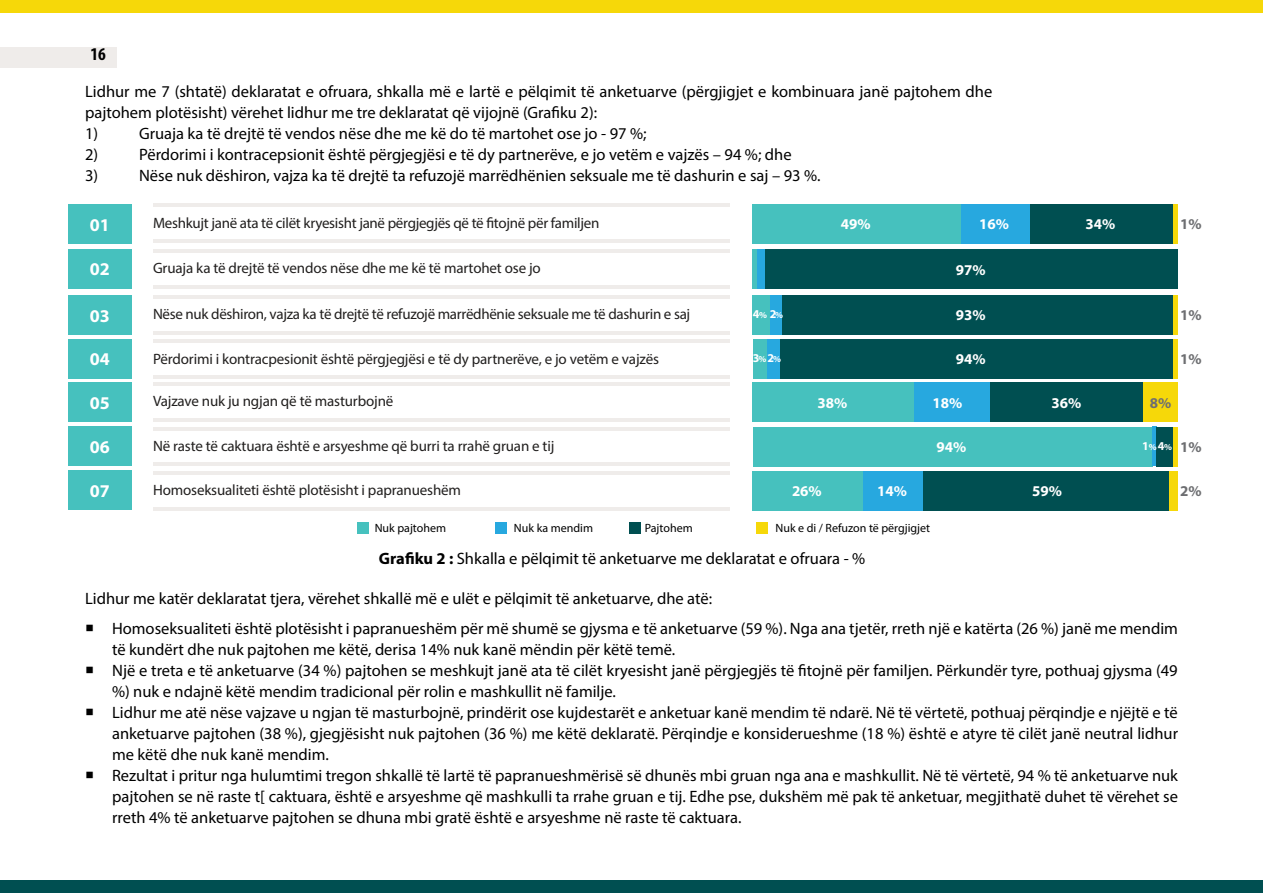
<style>
.page{position:relative;width:1263px;height:893px;background:#fff}
.page>*{position:absolute;margin:0;border:0;box-sizing:border-box;transform-origin:0 0}
.t1{font:700 18px "Myriad Pro";color:#fff}
.t2{font:700 condensed 18px "Myriad Pro";color:#000}
.t3{font:16.5px/21px "Myriad Pro";color:#000}
.t4{font:15px "Myriad Pro";letter-spacing:-.01em;color:#211f1e}
.t5{font:700 15px "Myriad Pro";color:#fff}
.t6{font:700 15px "Myriad Pro";color:#6d6e71}
.t7{font:12px "Myriad Pro";color:#000}
.t8{font:700 12px "Myriad Pro";color:#fff}
.s1{font-size:9px}
.s2{font-weight:700}
</style>
<div class="page">
<div style="left:68px;top:204px;width:64px;height:39px;background:#46c1be"></div>
<hr style="left:153px;top:240px;width:576px;height:3px;background:#efecea">
<hr style="left:153px;top:204px;width:576px;height:3px;background:#efecea">
<div style="left:68px;top:383px;width:64px;height:39px;background:#46c1be"></div>
<hr style="left:153px;top:419px;width:576px;height:3px;background:#efecea">
<hr style="left:153px;top:383px;width:576px;height:3px;background:#efecea">
<div style="left:68px;top:295px;width:64px;height:39px;background:#46c1be"></div>
<hr style="left:153px;top:331px;width:576px;height:3px;background:#efecea">
<hr style="left:153px;top:295px;width:576px;height:3px;background:#efecea">
<div style="left:68px;top:250px;width:64px;height:39px;background:#46c1be"></div>
<hr style="left:153px;top:285px;width:576px;height:4px;background:#efecea">
<hr style="left:153px;top:250px;width:576px;height:3px;background:#efecea">
<div style="left:68px;top:427px;width:64px;height:39px;background:#46c1be"></div>
<hr style="left:153px;top:463px;width:576px;height:3px;background:#efecea">
<hr style="left:153px;top:427px;width:576px;height:3px;background:#efecea">
<div style="left:68px;top:471px;width:64px;height:39px;background:#46c1be"></div>
<hr style="left:153px;top:507px;width:576px;height:3px;background:#efecea">
<hr style="left:153px;top:471px;width:576px;height:3px;background:#efecea">
<div style="left:68px;top:339px;width:64px;height:39px;background:#46c1be"></div>
<hr style="left:153px;top:375px;width:576px;height:3px;background:#efecea">
<hr style="left:153px;top:339px;width:576px;height:4px;background:#efecea">
<div style="left:753px;top:204px;width:208px;height:39px;background:#46c1be"></div>
<div style="left:753px;top:383px;width:161px;height:39px;background:#46c1be"></div>
<div style="left:753px;top:295px;width:17px;height:39px;background:#46c1be"></div>
<div style="left:753px;top:250px;width:7px;height:39px;background:#46c1be"></div>
<div style="left:753px;top:427px;width:399px;height:39px;background:#46c1be"></div>
<div style="left:753px;top:471px;width:110px;height:39px;background:#46c1be"></div>
<div style="left:753px;top:339px;width:14px;height:39px;background:#46c1be"></div>
<div style="left:1029px;top:204px;width:145px;height:39px;background:#004f51"></div>
<div style="left:961px;top:204px;width:68px;height:39px;background:#27a8df"></div>
<div style="left:914px;top:383px;width:77px;height:39px;background:#27a8df"></div>
<div style="left:863px;top:471px;width:60px;height:39px;background:#27a8df"></div>
<div style="left:1152px;top:427px;width:5px;height:39px;background:#27a8df"></div>
<div style="left:757px;top:250px;width:8px;height:39px;background:#27a8df"></div>
<div style="left:770px;top:295px;width:12px;height:39px;background:#27a8df"></div>
<div style="left:767px;top:339px;width:13px;height:39px;background:#27a8df"></div>
<hr style="left:1174px;top:204px;width:4px;height:39px;background:#f6d809">
<div style="left:765px;top:250px;width:413px;height:39px;background:#004f51"></div>
<div style="left:782px;top:295px;width:392px;height:39px;background:#004f51"></div>
<div style="left:780px;top:339px;width:394px;height:39px;background:#004f51"></div>
<div style="left:991px;top:383px;width:153px;height:39px;background:#004f51"></div>
<div style="left:1157px;top:427px;width:17px;height:39px;background:#004f51"></div>
<div style="left:923px;top:471px;width:251px;height:39px;background:#004f51"></div>
<hr style="left:1174px;top:295px;width:4px;height:39px;background:#f6d809">
<hr style="left:1174px;top:339px;width:4px;height:39px;background:#f6d809">
<hr style="left:1174px;top:427px;width:4px;height:39px;background:#f6d809">
<div style="left:1169px;top:471px;width:9px;height:39px;background:#f6d809"></div>
<div style="left:1144px;top:383px;width:34px;height:39px;background:#f6d809"></div>
<div style="left:0;top:880px;width:1263px;height:13px;background:#004f51"></div>
<div style="left:0;top:0;width:1263px;height:13px;background:#f6d809"></div>
<div style="left:357px;top:522px;width:12px;height:12px;background:#46c1be"></div>
<div style="left:495px;top:522px;width:11px;height:12px;background:#27a8df"></div>
<div style="left:630px;top:522px;width:11px;height:12px;background:#004f51"></div>
<div style="left:756px;top:522px;width:12px;height:12px;background:#f6d809"></div>
<div style="left:0;top:47px;width:117px;height:20px;background:#efecea"></div>
<p class="t2" style="left:91px;top:43px;width:17px">16</p>
<p class="t3" style="left:85px;top:81px;width:909px">Lidhur me 7 (shtatë) deklaratat e ofruara, shkalla më e lartë e pëlqimit të anketuarve (përgjigjet e kombinuara janë pajtohem dhe pajtohem plotësisht) vërehet lidhur me tre deklaratat që vijojnë (Grafiku 2):<br>1)</p>
<p class="t3" style="left:139px;top:123px;width:509px">Gruaja ka të drejtë të vendos nëse dhe me kë do të martohet ose jo - 97 %;</p>
<p class="t3" style="left:85px;top:144px;width:15px">2)</p>
<p class="t3" style="left:139px;top:144px;width:654px">Përdorimi i kontracepsionit është përgjegjësi e të dy partnerëve, e jo vetëm e vajzës – 94 %; dhe</p>
<p class="t3" style="left:85px;top:165px;width:15px">3)</p>
<p class="t3" style="left:139px;top:165px;width:683px">Nëse nuk dëshiron, vajza ka të drejtë ta refuzojë marrëdhënien seksuale me të dashurin e saj – 93 %.</p>
<p class="t1" style="left:90px;top:213px;width:21px">01</p>
<p class="t4" style="left:153px;top:214px;width:448px">Meshkujt janë ata të cilët kryesisht janë përgjegjës që të fitojnë për familjen</p>
<p class="t1" style="left:90px;top:257px;width:21px">02</p>
<p class="t4" style="left:153px;top:259px;width:389px">Gruaja ka të drejtë të vendos nëse dhe me kë të martohet ose jo</p>
<p class="t1" style="left:90px;top:304px;width:21px">03</p>
<p class="t4" style="left:153px;top:305px;width:539px">Nëse nuk dëshiron, vajza ka të drejtë të refuzojë marrëdhënie seksuale me të dashurin e saj</p>
<p class="t1" style="left:90px;top:347px;width:21px">04</p>
<p class="t4" style="left:153px;top:349px;width:507px">Përdorimi i kontracpesionit është përgjegjësi e të dy partnerëve, e jo vetëm e vajzës</p>
<p class="t8" style="left:753px;top:306px;width:32px">4<span class="s1">%</span> 2<span class="s1">%</span></p>
<p class="t8" style="left:753px;top:350px;width:30px">3<span class="s1">%</span> 2<span class="s1">%</span></p>
<p class="t5" style="left:841px;top:214px;width:31px">49%</p>
<p class="t1" style="left:90px;top:391px;width:21px">05</p>
<p class="t4" style="left:153px;top:392px;width:242px">Vajzave nuk ju ngjan që të masturbojnë</p>
<p class="t5" style="left:817px;top:393px;width:31px">38%</p>
<p class="t5" style="left:979px;top:214px;width:31px">16%</p>
<p class="t5" style="left:956px;top:260px;width:31px">97%</p>
<p class="t5" style="left:956px;top:305px;width:31px">93%</p>
<p class="t5" style="left:956px;top:349px;width:31px">94%</p>
<p class="t5" style="left:932px;top:393px;width:31px">18%</p>
<p class="t5" style="left:1085px;top:214px;width:31px">34%</p>
<p class="t5" style="left:1051px;top:393px;width:31px">36%</p>
<p class="t1" style="left:90px;top:435px;width:21px">06</p>
<p class="t4" style="left:153px;top:437px;width:403px">Në raste të caktuara është e arsyeshme që burri ta rrahë gruan e tij</p>
<p class="t1" style="left:90px;top:479px;width:21px">07</p>
<p class="t4" style="left:153px;top:481px;width:309px">Homoseksualiteti është plotësisht i papranueshëm</p>
<p class="t5" style="left:936px;top:437px;width:31px">94%</p>
<p class="t5" style="left:792px;top:481px;width:31px">26%</p>
<p class="t5" style="left:877px;top:481px;width:31px">14%</p>
<p class="t5" style="left:1032px;top:481px;width:31px">59%</p>
<p class="t7" style="left:375px;top:521px;width:73px">Nuk pajtohem</p>
<p class="t7" style="left:514px;top:521px;width:81px">Nuk ka mendim</p>
<p class="t7" style="left:645px;top:521px;width:49px">Pajtohem</p>
<p class="t7" style="left:775px;top:521px;width:156px">Nuk e di / Refuzon të përgjigjet</p>
<p class="t3" style="left:379px;top:548px;width:488px"><span class="s2">Grafiku 2 :</span> Shkalla e pëlqimit të anketuarve me deklaratat e ofruara - %</p>
<p class="t6" style="left:1180px;top:214px;width:23px">1%</p>
<p class="t6" style="left:1180px;top:306px;width:23px">1%</p>
<p class="t6" style="left:1180px;top:349px;width:23px">1%</p>
<p class="t6" style="left:1150px;top:393px;width:23px">8%</p>
<p class="t8" style="left:1142px;top:438px;width:31px">1<span class="s1">%</span>4<span class="s1">%</span></p>
<p class="t6" style="left:1180px;top:437px;width:23px">1%</p>
<p class="t6" style="left:1180px;top:481px;width:23px">2%</p>
<p class="t3" style="left:85px;top:588px;width:629px">Lidhur me katër deklaratat tjera, vërehet shkallë më e ulët e pëlqimit të anketuarve, dhe atë:</p>
<p class="t3" style="left:112px;top:618px;width:1067px;text-indent:-27px">○ Homoseksualiteti është plotësisht i papranueshëm për më shumë se gjysma e të anketuarve (59 %). Nga ana tjetër, rreth një e katërta (26 %) janë me mendim të kundërt dhe nuk pajtohen me këtë, derisa 14% nuk kanë mëndin për këtë temë.</p>
<p class="t3" style="left:112px;top:660px;width:1067px;text-indent:-27px">○ Një e treta e të anketuarve (34 %) pajtohen se meshkujt janë ata të cilët kryesisht janë përgjegjës të fitojnë për familjen. Përkundër tyre, pothuaj gjysma (49 %) nuk e ndajnë këtë mendim tradicional për rolin e mashkullit në familje.</p>
<p class="t3" style="left:112px;top:702px;width:1067px;text-align:justify;text-indent:-27px">○ Lidhur me atë nëse vajzave u ngjan të masturbojnë, prindërit ose kujdestarët e anketuar kanë mendim të ndarë. Në të vërtetë, pothuaj përqindje e njëjtë e të anketuarve pajtohen (38 %), gjegjësisht nuk pajtohen (36 %) me këtë deklaratë. Përqindje e konsiderueshme (18 %) është e atyre të cilët janë neutral lidhur me këtë dhe nuk kanë mendim.</p>
<p class="t3" style="left:112px;top:765px;width:1067px;text-align:justify;text-indent:-27px">○ Rezultat i pritur nga hulumtimi tregon shkallë të lartë të papranueshmërisë së dhunës mbi gruan nga ana e mashkullit. Në të vërtetë, 94 % të anketuarve nuk pajtohen se në raste t[ caktuara, është e arsyeshme që mashkulli ta rrahe gruan e tij. Edhe pse, dukshëm më pak të anketuar, megjithatë duhet të vërehet se rreth 4% të anketuarve pajtohen se dhuna mbi gratë është e arsyeshme në raste të caktuara.</p>
</div>
